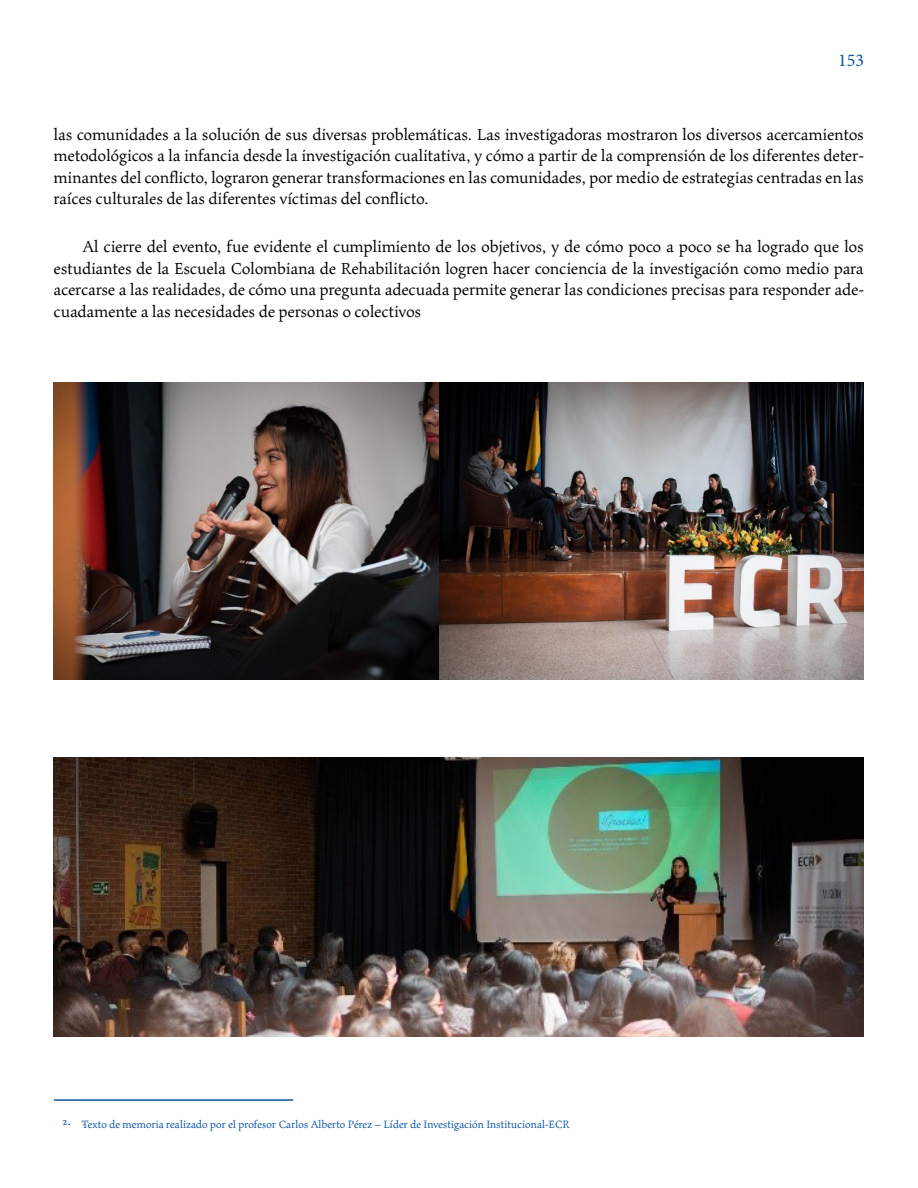
<style>
.page{position:relative;width:918px;height:1188px;background:#fff}
.page>*{position:absolute;margin:0;border:0;box-sizing:border-box;transform-origin:0 0}
.t1{font:18px/21.6px "Maiola Pro";color:#000;text-align:justify}
.t2{font:18px "Minion Pro";color:#0b55a3}
.t3{font:15px "Maiola Pro";color:#0b55a3}
.t4{font:12px "Maiola Pro";color:#0b55a3}
.s1{font-size:12px}
</style>
<div class="page">
<img style="left:54px;top:383px;width:810px;height:297px">
<img style="left:54px;top:757px;width:810px;height:279px">
<hr style="left:54px;top:1099px;width:239px;height:2px;background:#0b55a3">
<p class="t2" style="left:838px;top:49px;width:27px">153</p>
<p class="t1" style="left:54px;top:124px;width:812px">las comunidades a la solución de sus diversas problemáticas. Las investigadoras mostraron los diversos acercamientos metodológicos a la infancia desde la investigación cualitativa, y cómo a partir de la comprensión de los diferentes deter&shy;minantes del conflicto, lograron generar transformaciones en las comunidades, por medio de estrategias centradas en las raíces culturales de las diferentes víctimas del conflicto.</p>
<p class="t1" style="left:54px;top:236px;width:812px;text-indent:28px">Al cierre del evento, fue evidente el cumplimiento de los objetivos, y de cómo poco a poco se ha logrado que los estudiantes de la Escuela Colombiana de Rehabilitación logren hacer conciencia de la investigación como medio para acercarse a las realidades, de cómo una pregunta adecuada permite generar las condiciones precisas para responder ade&shy;cuadamente a las necesidades de personas o colectivos</p>
<p class="t4" style="left:82px;top:1118px;width:490px">Texto de memoria realizado por el profesor Carlos Alberto Pérez – Líder de Investigación Institucional-ECR</p>
<p class="t3" style="left:63px;top:1113px;width:24px">2. <span class="s1">.</span></p>
</div>
